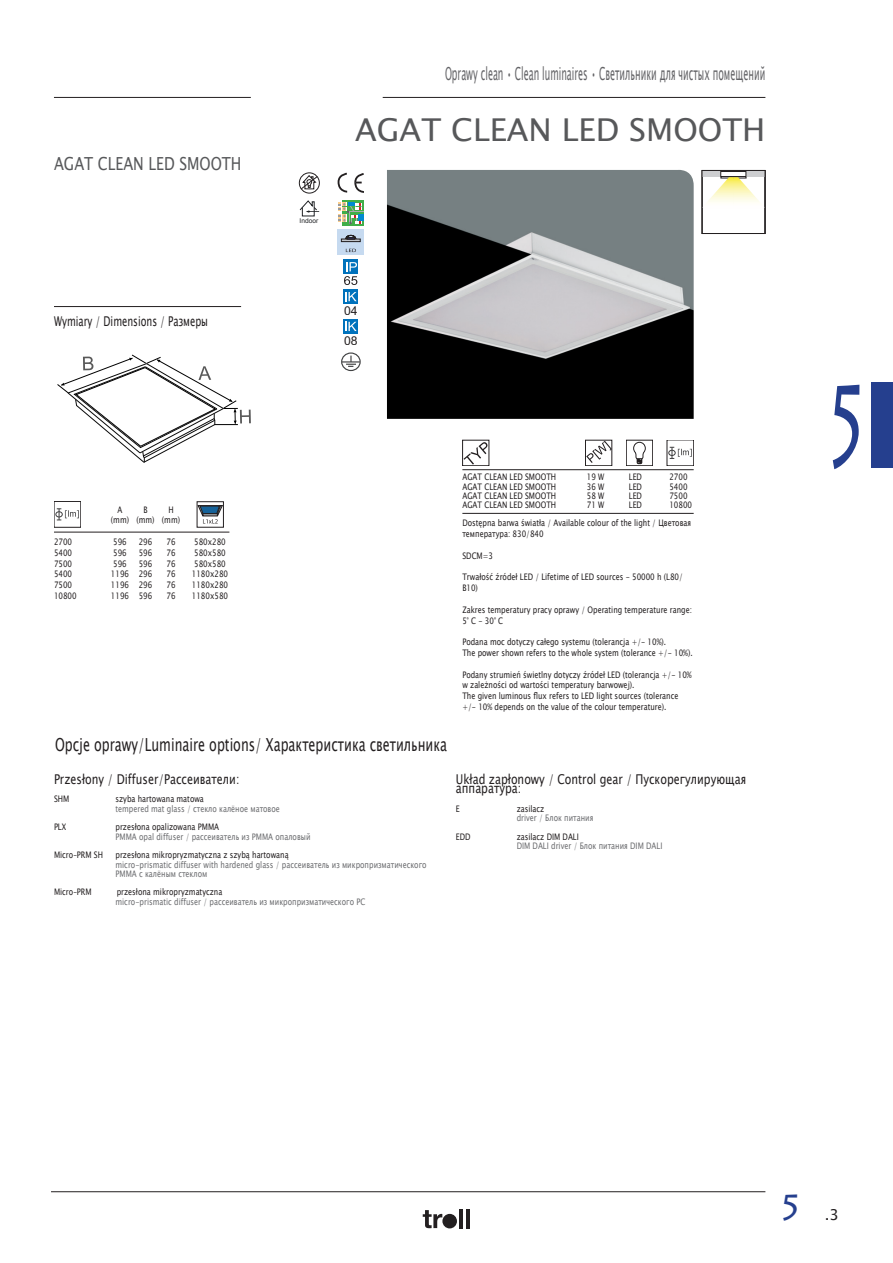
<style>
.page{position:relative;width:893px;height:1263px;background:#fff}
.page>*{position:absolute;margin:0;border:0;box-sizing:border-box;transform-origin:0 0}
.t1{font:115.5px "Lithos Pro";color:#253f8e;scale:.6 1}
.t2{font:36px "Lithos Pro";color:#253f8e}
.t3{font:31.5px "Lucida Sans Unicode";color:#57585a}
.t4{font:18px "Lucida Sans Unicode";color:#636366;scale:.5 1}
.t5{font:18px "Lucida Sans Unicode";color:#231f20;scale:.7 1}
.t6{font:18px "Lucida Sans Unicode";color:#57585a;scale:.8 1}
.t7{font:15px "Lucida Sans Unicode";color:#231f20}
.t8{font:13.5px "Lucida Sans Unicode";color:#231f20;scale:.8 1}
.t9{font:13.5px "Lucida Sans Unicode";color:#231f20;scale:.7 1}
.t10{font:12.15px "Arial";color:#231f20}
.t11{font:9px/10.8px "Lucida Sans Unicode";color:#231f20;scale:.8 1}
.t12{font:9px "Lucida Sans Unicode";color:#6c6d70;scale:.8 1}
.t13{font:6.6px "Arial";color:#212326}
</style>
<div class="page">
<hr style="left:383px;top:97px;width:382px;height:1px;background:#231f20">
<hr style="left:54px;top:97px;width:197px;height:1px;background:#231f20">
<div style="left:872px;top:383px;width:21px;height:85px;background:#253f8e"></div>
<hr style="left:51px;top:1191px;width:714px;height:1px;background:#231f20">
<svg style="left:423px;top:1210px;width:19px;height:18px"></svg>
<hr style="left:460px;top:1209px;width:3px;height:19px;background:#231f20">
<hr style="left:466px;top:1209px;width:4px;height:19px;background:#231f20">
<div style="left:442px;top:1214px;width:15px;height:14px;background:#231f20;border-radius:50%"></div>
<img style="left:387px;top:170px;width:307px;height:249px">
<hr style="left:54px;top:306px;width:187px;height:1px;background:#231f20">
<svg style="left:57px;top:354px;width:194px;height:109px"></svg>
<hr style="left:462px;top:469px;width:232px;height:1px;background:#231f20">
<hr style="left:462px;top:513px;width:232px;height:1px;background:#231f20">
<div style="left:462px;top:440px;width:27px;height:26px;border:1px solid #231f20"></div>
<svg style="left:463px;top:442px;width:24px;height:23px"></svg>
<div style="left:585px;top:440px;width:27px;height:26px;border:1px solid #231f20"></div>
<svg style="left:586px;top:441px;width:26px;height:22px"></svg>
<div style="left:626px;top:440px;width:27px;height:26px;border:1px solid #231f20"></div>
<svg style="left:633px;top:442px;width:13px;height:22px"></svg>
<div style="left:668px;top:450px;width:7px;height:6px;border:1px solid #3e3e3f;border-radius:50%"></div>
<svg style="left:670px;top:447px;width:22px;height:12px"></svg>
<div style="left:702px;top:170px;width:63px;height:7px;background:#cdced0"></div>
<svg style="left:721px;top:172px;width:25px;height:5px"></svg>
<svg style="left:708px;top:177px;width:51px;height:26px"></svg>
<div style="left:702px;top:170px;width:63px;height:64px;border:1px solid #231f20"></div>
<svg style="left:338px;top:173px;width:26px;height:20px"></svg>
<div style="left:343px;top:200px;width:21px;height:25px;background:#40ae49"></div>
<svg style="left:338px;top:202px;width:26px;height:22px"></svg>
<div style="left:338px;top:230px;width:26px;height:25px;background:#c6daf0"></div>
<svg style="left:346px;top:249px;width:10px;height:3px"></svg>
<div style="left:341px;top:239px;width:20px;height:3px;background:#c0c4ca;border:1px solid #231f20"></div>
<svg style="left:345px;top:235px;width:11px;height:5px"></svg>
<div style="left:343px;top:259px;width:15px;height:15px;background:#0072bc"></div>
<svg style="left:344px;top:262px;width:13px;height:23px"></svg>
<div style="left:343px;top:289px;width:15px;height:15px;background:#0072bc"></div>
<svg style="left:345px;top:292px;width:12px;height:9px"></svg>
<div style="left:343px;top:319px;width:15px;height:15px;background:#0072bc"></div>
<svg style="left:345px;top:322px;width:12px;height:9px"></svg>
<svg style="left:343px;top:356px;width:16px;height:11px"></svg>
<div style="left:341px;top:352px;width:20px;height:19px;border:1px solid #414243;border-radius:50%"></div>
<div style="left:299px;top:173px;width:21px;height:20px;border:1px solid #231f20;border-radius:50%"></div>
<svg style="left:301px;top:175px;width:17px;height:15px"></svg>
<svg style="left:300px;top:200px;width:19px;height:13px"></svg>
<hr style="left:54px;top:532px;width:175px;height:1px;background:#231f20">
<div style="left:56px;top:511px;width:7px;height:6px;border:1px solid #3e3e3f;border-radius:50%"></div>
<svg style="left:57px;top:508px;width:22px;height:13px"></svg>
<div style="left:197px;top:501px;width:27px;height:26px;border:1px solid #231f20"></div>
<svg style="left:198px;top:505px;width:25px;height:18px"></svg>
<h3 class="t4" style="left:445px;top:59px;width:642px">Oprawy clean • Clean luminaires • Светильники для чистых помещений</h3>
<p class="t6" style="left:54px;top:149px;width:236px">AGAT CLEAN LED SMOOTH</p>
<p class="t9" style="left:54px;top:311px;width:222px">Wymiary / Dimensions / Размеры</p>
<p class="t11" style="left:118px;top:504px;width:8px">A</p>
<p class="t11" style="left:143px;top:504px;width:7px">B</p>
<p class="t11" style="left:168px;top:504px;width:8px">H</p>
<p class="t11" style="left:111px;top:515px;width:88px">(mm) (mm) (mm)</p>
<p class="t11" style="left:54px;top:536px;width:24px">2700</p>
<p class="t11" style="left:113px;top:536px;width:19px">596</p>
<p class="t11" style="left:139px;top:536px;width:19px">296</p>
<p class="t11" style="left:166px;top:536px;width:13px">76</p>
<p class="t11" style="left:194px;top:536px;width:41px">580x280</p>
<p class="t11" style="left:54px;top:547px;width:24px">5400</p>
<p class="t11" style="left:113px;top:547px;width:19px">596</p>
<p class="t11" style="left:139px;top:547px;width:19px">596</p>
<p class="t11" style="left:166px;top:547px;width:13px">76</p>
<p class="t11" style="left:194px;top:547px;width:41px">580x580</p>
<p class="t11" style="left:54px;top:558px;width:24px">7500</p>
<p class="t11" style="left:113px;top:558px;width:19px">596</p>
<p class="t11" style="left:139px;top:558px;width:19px">596</p>
<p class="t11" style="left:166px;top:558px;width:13px">76</p>
<p class="t11" style="left:194px;top:558px;width:41px">580x580</p>
<p class="t11" style="left:54px;top:569px;width:24px">5400</p>
<p class="t11" style="left:111px;top:569px;width:53px">1196 296</p>
<p class="t11" style="left:166px;top:569px;width:13px">76</p>
<p class="t11" style="left:192px;top:569px;width:47px">1180x280</p>
<p class="t11" style="left:54px;top:580px;width:24px">7500</p>
<p class="t11" style="left:111px;top:580px;width:53px">1196 296</p>
<p class="t11" style="left:166px;top:580px;width:13px">76</p>
<p class="t11" style="left:192px;top:580px;width:47px">1180x280</p>
<p class="t11" style="left:54px;top:590px;width:30px">10800</p>
<p class="t11" style="left:111px;top:590px;width:53px">1196 596</p>
<p class="t11" style="left:166px;top:590px;width:13px">76</p>
<p class="t11" style="left:192px;top:590px;width:47px">1180x580</p>
<p class="t13" style="left:299px;top:216px;width:20px">Indoor</p>
<p class="t3" style="left:355px;top:105px;width:412px">AGAT CLEAN LED SMOOTH</p>
<p class="t10" style="left:344px;top:303px;width:15px">04</p>
<p class="t10" style="left:344px;top:332px;width:15px">08</p>
<p class="t11" style="left:462px;top:472px;width:119px">AGAT CLEAN LED SMOOTH</p>
<p class="t11" style="left:587px;top:472px;width:23px">19 W</p>
<p class="t11" style="left:629px;top:472px;width:18px">LED</p>
<p class="t11" style="left:669px;top:472px;width:24px">2700</p>
<p class="t11" style="left:462px;top:481px;width:119px">AGAT CLEAN LED SMOOTH</p>
<p class="t11" style="left:587px;top:481px;width:23px">36 W</p>
<p class="t11" style="left:629px;top:481px;width:18px">LED</p>
<p class="t11" style="left:669px;top:481px;width:24px">5400</p>
<p class="t11" style="left:462px;top:490px;width:119px">AGAT CLEAN LED SMOOTH</p>
<p class="t11" style="left:587px;top:490px;width:23px">58 W</p>
<p class="t11" style="left:629px;top:490px;width:18px">LED</p>
<p class="t11" style="left:669px;top:490px;width:24px">7500</p>
<p class="t11" style="left:462px;top:500px;width:119px">AGAT CLEAN LED SMOOTH</p>
<p class="t11" style="left:587px;top:500px;width:23px">71 W</p>
<p class="t11" style="left:629px;top:500px;width:18px">LED</p>
<p class="t11" style="left:669px;top:500px;width:30px">10800</p>
<p class="t11" style="left:462px;top:518px;width:287px">Dostępna barwa światła / Available colour of the light / Цветовая температура: 830/840</p>
<p class="t11" style="left:462px;top:550px;width:40px">SDCM=3</p>
<p class="t11" style="left:462px;top:572px;width:277px">Trwałość źródeł LED / Lifetime of LED sources - 50000 h (L80/<br>B10)</p>
<p class="t11" style="left:462px;top:604px;width:289px">Zakres temperatury pracy oprawy / Operating temperature range:<br>5° C - 30° C</p>
<p class="t11" style="left:462px;top:636px;width:256px">Podana moc dotyczy całego systemu (tolerancja +/- 10%).</p>
<p class="t11" style="left:462px;top:647px;width:289px">The power shown refers to the whole system (tolerance +/- 10%).</p>
<p class="t11" style="left:462px;top:669px;width:288px">Podany strumień świetlny dotyczy źródeł LED (tolerancja +/- 10% w zależności od wartości temperatury barwowej).</p>
<p class="t11" style="left:462px;top:690px;width:272px">The given luminous flux refers to LED light sources (tolerance</p>
<p class="t11" style="left:462px;top:701px;width:257px">+/- 10% depends on the value of the colour temperature).</p>
<p class="t5" style="left:55px;top:730px;width:562px">Opcje oprawy/Luminaire options/ Характеристика светильника</p>
<p class="t8" style="left:54px;top:768px;width:233px">Przesłony / Diffuser/Рассеиватели:</p>
<p class="t11" style="left:54px;top:794px;width:21px">SHM</p>
<p class="t11" style="left:116px;top:794px;width:112px">szyba hartowana matowa</p>
<p class="t12" style="left:116px;top:801px;width:207px">tempered mat glass / стекло калёное матовое</p>
<p class="t11" style="left:54px;top:822px;width:17px">PLX</p>
<p class="t11" style="left:116px;top:822px;width:131px">przesłona opalizowana PMMA</p>
<p class="t12" style="left:116px;top:829px;width:245px">PMMA opal diffuser / рассеиватель из PMMA опаловый</p>
<p class="t11" style="left:54px;top:850px;width:63px">Micro–PRM SH</p>
<p class="t11" style="left:116px;top:850px;width:218px">przesłona mikropryzmatyczna z szybą hartowaną</p>
<p class="t12" style="left:116px;top:857px;width:390px">micro-prismatic diffuser with hardened glass / рассеиватель из микропризматического</p>
<p class="t12" style="left:116px;top:866px;width:116px">PMMA с калёным стеклом</p>
<p class="t11" style="left:54px;top:887px;width:49px">Micro–PRM</p>
<p class="t11" style="left:117px;top:887px;width:134px">przesłona mikropryzmatyczna</p>
<p class="t12" style="left:116px;top:894px;width:314px">micro-prismatic diffuser / рассеиватель из микропризматического PC</p>
<p class="t8" style="left:456px;top:768px;width:365px">Układ zapłonowy / Control gear / Пускорегулирующая</p>
<p class="t8" style="left:456px;top:778px;width:83px">аппаратура:</p>
<p class="t11" style="left:456px;top:803px;width:6px">E</p>
<p class="t11" style="left:517px;top:803px;width:36px">zasilacz</p>
<p class="t12" style="left:517px;top:811px;width:97px">driver / Блок питания</p>
<p class="t11" style="left:456px;top:831px;width:20px">EDD</p>
<p class="t11" style="left:517px;top:831px;width:79px">zasilacz DIM DALI</p>
<p class="t12" style="left:517px;top:839px;width:184px">DIM DALI driver / Блок питания DIM DALI</p>
<h1 class="t1" style="left:823px;top:360px;width:83px">5</h1>
<h2 class="t2" style="left:778px;top:1187px;width:27px">5</h2>
<p class="t7" style="left:825px;top:1203px;width:16px">.3</p>
</div>
